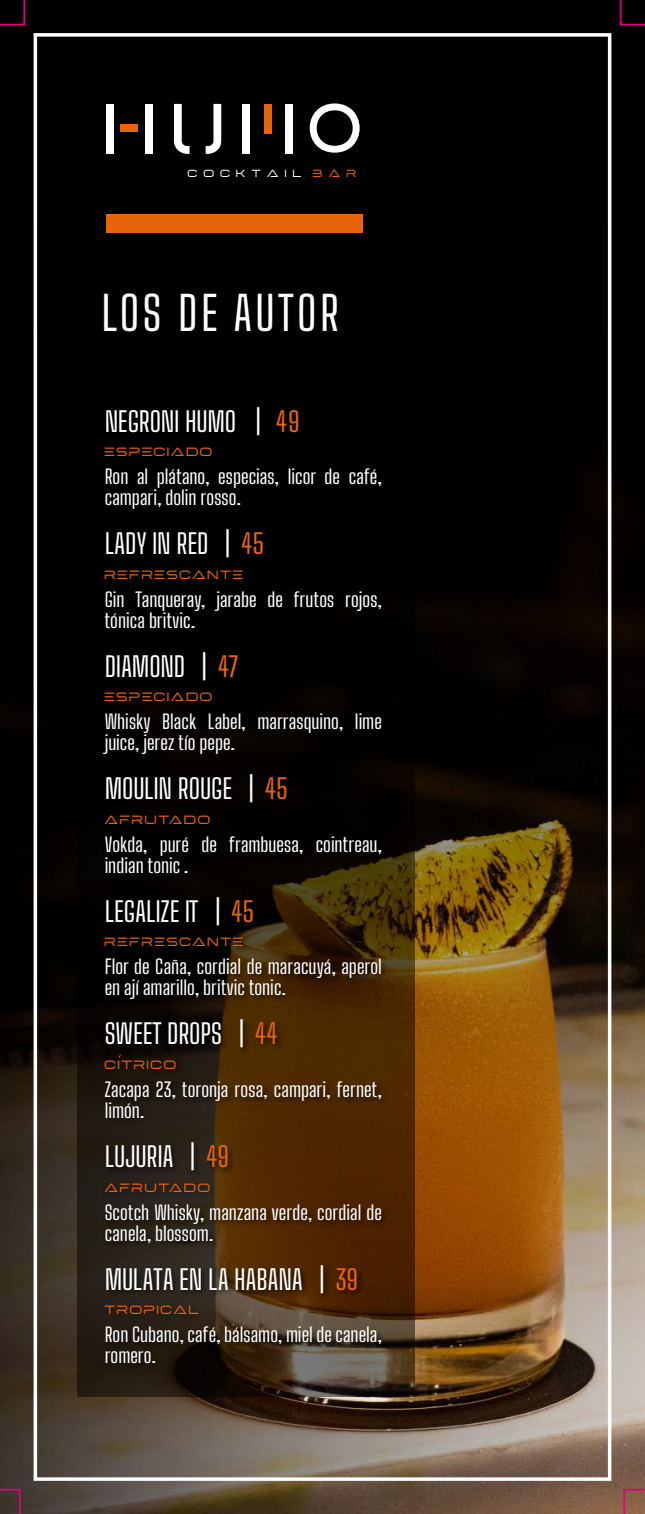
<style>
.page{position:relative;width:645px;height:1514px;background:#fff}
.page>*{position:absolute;margin:0;border:0;box-sizing:border-box;transform-origin:0 0}
.t1{font:100 46.55px "Big Shoulders Text";letter-spacing:.075em;color:#fff}
.t2{font:100 27.12px "Big Shoulders Text";color:#fff}
.t3{font:100 19.43px/21px "Big Shoulders Text";letter-spacing:.005em;color:#fff}
.t4{font:14px "Bartomes";letter-spacing:.02em;color:#ea640b}
.t5{font:12.08px "Bartomes";letter-spacing:.4em;color:#fff}
.s1{color:#e8640b}
.s2{color:#ea640b}
</style>
<div class="page">
<img style="left:0;top:223px;width:645px;height:1290px">
<svg style="left:77px;top:383px;width:337px;height:1013px;background:#180f06"></svg>
<img style="left:98px;top:401px;width:298px;height:976px">
<div style="left:0;top:0;width:645px;height:223px;background:#000"></div>
<div style="left:106px;top:214px;width:257px;height:18px;background:#e8640b"></div>
<svg style="left:309px;top:103px;width:51px;height:50px"></svg>
<div style="left:285px;top:104px;width:8px;height:50px;background:#fff"></div>
<div style="left:242px;top:104px;width:8px;height:50px;background:#fff"></div>
<div style="left:106px;top:104px;width:7px;height:50px;background:#fff"></div>
<div style="left:145px;top:104px;width:8px;height:50px;background:#fff"></div>
<div style="left:264px;top:104px;width:8px;height:29px;background:#e8640b"></div>
<div style="left:121px;top:124px;width:17px;height:8px;background:#e8640b"></div>
<svg style="left:174px;top:104px;width:16px;height:50px"></svg>
<svg style="left:206px;top:104px;width:15px;height:50px"></svg>
<svg style="left:0;top:0;width:26px;height:26px"></svg>
<svg style="left:619px;top:0;width:26px;height:26px"></svg>
<svg style="left:622px;top:1487px;width:23px;height:26px"></svg>
<svg style="left:0;top:1487px;width:22px;height:26px"></svg>
<div style="left:34px;top:33px;width:577px;height:1447px;border:4px solid #fff"></div>
<p class="t5" style="left:188px;top:165px;width:172px">COCKTAIL <span class="s1">BAR</span></p>
<h1 class="t1" style="left:101px;top:279px;width:239px">LOS DE AUTOR</h1>
<h2 class="t2" style="left:105px;top:401px;width:196px">NEGRONI HUMO | <span class="s2">49</span></h2>
<p class="t4" style="left:105px;top:443px;width:111px">ESPECIADO</p>
<p class="t3" style="left:105px;top:465px;width:279px">Ron al plátano, especias, licor de café, campari, dolin rosso.</p>
<h2 class="t2" style="left:105px;top:524px;width:161px">LADY IN RED | <span class="s2">45</span></h2>
<p class="t4" style="left:105px;top:565px;width:142px">REFRESCANTE</p>
<p class="t3" style="left:105px;top:587px;width:279px">Gin Tanqueray, jarabe de frutos rojos, tónica britvic.</p>
<h2 class="t2" style="left:105px;top:646px;width:135px">DIAMOND | <span class="s2">47</span></h2>
<p class="t4" style="left:105px;top:688px;width:111px">ESPECIADO</p>
<p class="t3" style="left:105px;top:710px;width:279px">Whisky Black Label, marrasquino, lime juice, jerez tío pepe.</p>
<h2 class="t2" style="left:105px;top:769px;width:184px">MOULIN ROUGE | <span class="s2">45</span></h2>
<p class="t4" style="left:105px;top:810px;width:109px">AFRUTADO</p>
<p class="t3" style="left:105px;top:832px;width:279px">Vokda, puré de frambuesa, cointreau, indian tonic .</p>
<h2 class="t2" style="left:105px;top:891px;width:151px">LEGALIZE IT | <span class="s2">45</span></h2>
<p class="t4" style="left:105px;top:933px;width:142px">REFRESCANTE</p>
<p class="t3" style="left:105px;top:955px;width:279px">Flor de Caña, cordial de maracuyá, aperol en ají amarillo, britvic tonic.</p>
<h2 class="t2" style="left:105px;top:1014px;width:174px">SWEET DROPS | <span class="s2">44</span></h2>
<p class="t4" style="left:105px;top:1055px;width:75px">CITRICO</p>
<p class="t3" style="left:105px;top:1077px;width:279px">Zacapa 23, toronja rosa, campari, fernet, limón.</p>
<h2 class="t2" style="left:105px;top:1136px;width:126px">LUJURIA | <span class="s2">49</span></h2>
<p class="t4" style="left:105px;top:1178px;width:109px">AFRUTADO</p>
<p class="t3" style="left:105px;top:1200px;width:279px">Scotch Whisky, manzana verde, cordial de canela, blossom.</p>
<h2 class="t2" style="left:105px;top:1259px;width:255px">MULATA EN LA HABANA | <span class="s2">39</span></h2>
<p class="t4" style="left:105px;top:1300px;width:97px">TROPICAL</p>
<p class="t3" style="left:105px;top:1322px;width:279px">Ron Cubano, café, bálsamo, miel de canela, romero.</p>
</div>
